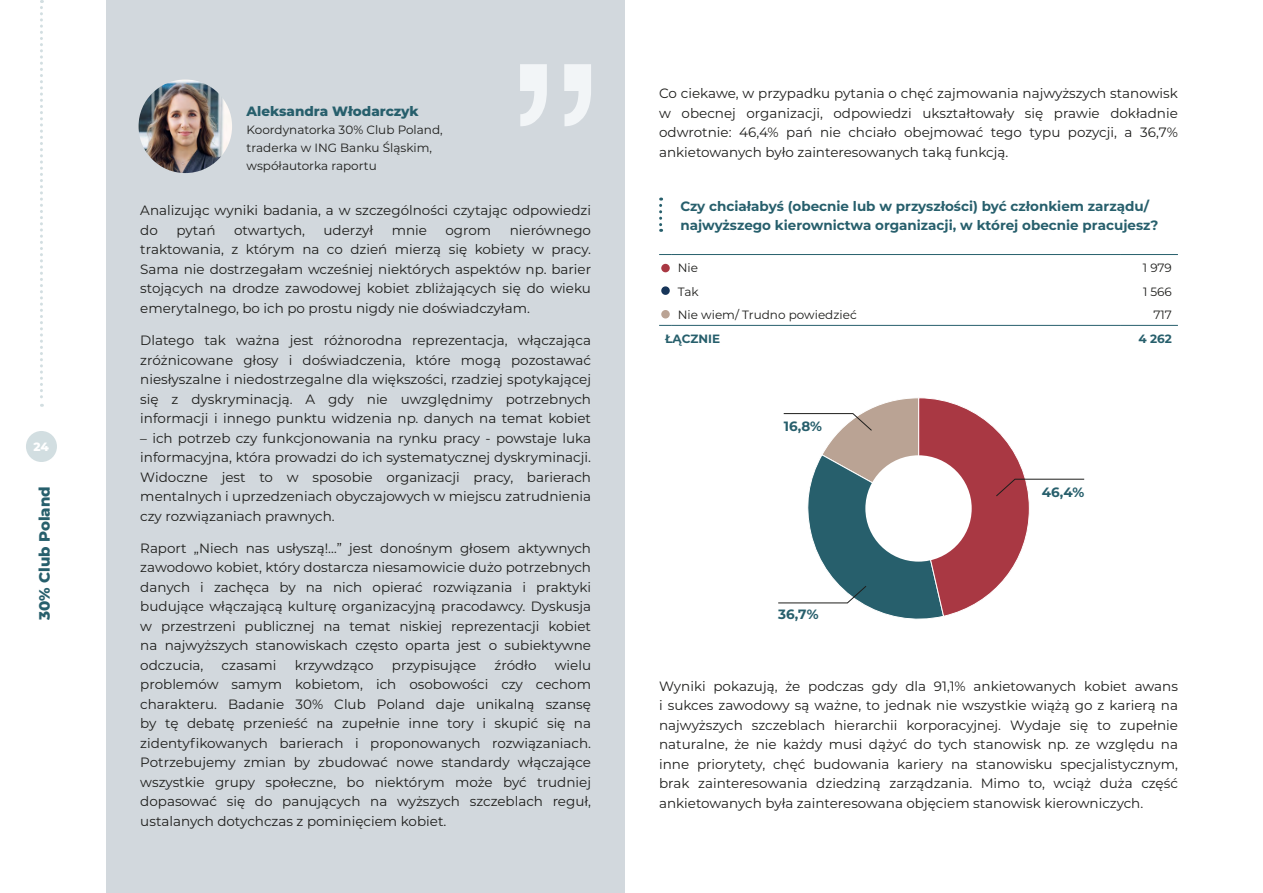
<style>
.page{position:relative;width:1263px;height:893px;background:#fff}
.page>*{position:absolute;margin:0;border:0;box-sizing:border-box;transform-origin:0 0}
.t1{font:800 15px "Montserrat";color:#275f6c}
.t2{font:13.5px/19.5px "Montserrat";color:#1d1d1b;text-align:justify}
.t3{font:700 13.5px/19.5px "Montserrat";color:#275f6c}
.t4{font:800 13.5px "Montserrat";color:#275f6c}
.t5{font:12px/18px "Montserrat";color:#1d1d1b}
.t6{font:700 12px "Montserrat";color:#275f6c}
.t7{font:800 12px "Montserrat";color:#fff}
</style>
<div class="page">
<div style="left:106px;top:0;width:519px;height:893px;background:#d2d8dd"></div>
<hr style="left:1121px;top:325px;width:57px;height:1px;background:#275f6c">
<svg style="left:659px;top:325px;width:13px;height:1px"></svg>
<hr style="left:672px;top:325px;width:449px;height:1px;background:#275f6c">
<svg style="left:659px;top:254px;width:13px;height:1px"></svg>
<hr style="left:672px;top:254px;width:449px;height:1px;background:#275f6c">
<hr style="left:1121px;top:254px;width:57px;height:1px;background:#275f6c">
<div style="left:661px;top:264px;width:9px;height:8px;background:#a93843;border-radius:50%"></div>
<div style="left:661px;top:286px;width:9px;height:9px;background:#173559;border-radius:50%"></div>
<div style="left:661px;top:310px;width:9px;height:8px;background:#baa394;border-radius:50%"></div>
<svg style="left:659px;top:198px;width:3px;height:34px"></svg>
<svg style="left:778px;top:397px;width:306px;height:223px"></svg>
<img style="left:139px;top:80px;width:93px;height:93px;border-radius:47px">
<svg style="left:520px;top:64px;width:71px;height:62px"></svg>
<div style="left:26px;top:431px;width:31px;height:31px;background:#d2dee1;border-radius:50%"></div>
<svg style="left:40px;top:0;width:3px;height:407px"></svg>
<p class="t7" style="left:33px;top:438px;width:17px">24</p>
<p class="t1" style="left:33px;top:620px;width:136px;rotate:-90deg">30% Club Poland</p>
<p class="t4" style="left:247px;top:101px;width:174px">Aleksandra Włodarczyk</p>
<p class="t5" style="left:247px;top:120px;width:198px">Koordynatorka 30% Club Poland, traderka w ING Banku Śląskim, współautorka raportu</p>
<p class="t2" style="left:140px;top:200px;width:452px">Analizując wyniki badania, a w szczególności czytając odpowiedzi do</p>
<p class="t2" style="left:140px;top:220px;width:452px;text-indent:369px">nierównego traktowania, z którym na co dzień mierzą się kobiety w pracy.<br>Sama nie dostrzegałam wcześniej niektórych aspektów np. barier stojących na drodze zawodowej kobiet zbliżających się do wieku emerytalnego, bo ich po prostu nigdy nie doświadczyłam.</p>
<p class="t2" style="left:140px;top:330px;width:452px">Dlatego tak ważna jest różnorodna reprezentacja, włączająca zróżnicowane głosy i doświadczenia, które mogą pozostawać niesłyszalne i niedostrzegalne dla większości, rzadziej spotykającej się z dyskryminacją. A gdy nie uwzględnimy potrzebnych informacji i innego punktu widzenia np. danych na temat kobiet</p>
<p class="t2" style="left:140px;top:428px;width:452px">– ich potrzeb czy funkcjonowania na rynku pracy - powstaje luka informacyjna, która prowadzi do ich systematycznej dyskryminacji.<br>Widoczne jest to w sposobie organizacji pracy, barierach mentalnych i uprzedzeniach obyczajowych w miejscu zatrudnienia czy rozwiązaniach prawnych.</p>
<p class="t2" style="left:140px;top:538px;width:452px">Raport „Niech nas usłyszą!…” jest donośnym głosem aktywnych zawodowo kobiet, który dostarcza niesamowicie dużo potrzebnych danych i zachęca by na nich opierać rozwiązania i praktyki budujące włączającą kulturę organizacyjną pracodawcy. Dyskusja w przestrzeni publicznej na temat niskiej reprezentacji kobiet na najwyższych stanowiskach często oparta jest o subiektywne odczucia,</p>
<p class="t2" style="left:176px;top:220px;width:41px">pytań</p>
<p class="t2" style="left:234px;top:220px;width:72px">otwartych,</p>
<p class="t2" style="left:324px;top:220px;width:51px">uderzył</p>
<p class="t2" style="left:392px;top:220px;width:37px">mnie</p>
<p class="t2" style="left:445px;top:220px;width:47px">ogrom</p>
<p class="t2" style="left:140px;top:655px;width:452px;text-indent:414px">wielu problemów samym kobietom, ich osobowości czy cechom charakteru. Badanie 30% Club Poland daje unikalną szansę by tę debatę przenieść na zupełnie inne tory i skupić się na zidentyfikowanych barierach i proponowanych rozwiązaniach.<br>Potrzebujemy zmian by zbudować nowe standardy włączające wszystkie grupy społeczne, bo niektórym może być trudniej dopasować się do panujących na wyższych szczeblach reguł, ustalanych dotychczas z pominięciem kobiet.</p>
<p class="t2" style="left:222px;top:655px;width:56px">czasami</p>
<p class="t2" style="left:295px;top:655px;width:81px">krzywdząco</p>
<p class="t2" style="left:392px;top:655px;width:86px">przypisujące</p>
<p class="t2" style="left:495px;top:655px;width:43px">źródło</p>
<p class="t2" style="left:659px;top:83px;width:520px">Co ciekawe, w przypadku pytania o chęć zajmowania najwyższych stanowisk w obecnej organizacji, odpowiedzi ukształtowały się prawie dokładnie odwrotnie: 46,4% pań nie chciało obejmować tego typu pozycji, a 36,7% ankietowanych było zainteresowanych taką funkcją.</p>
<p class="t3" style="left:680px;top:196px;width:480px">Czy chciałabyś (obecnie lub w przyszłości) być członkiem zarządu/ najwyższego kierownictwa organizacji, w której obecnie pracujesz?</p>
<p class="t5" style="left:678px;top:258px;width:22px">Nie</p>
<p class="t5" style="left:1143px;top:258px;width:31px">1 979</p>
<p class="t5" style="left:678px;top:282px;width:22px">Tak</p>
<p class="t5" style="left:1143px;top:282px;width:30px">1 566</p>
<p class="t5" style="left:678px;top:306px;width:180px">Nie wiem/ Trudno powiedzieć</p>
<p class="t5" style="left:1153px;top:306px;width:20px">717</p>
<p class="t6" style="left:665px;top:330px;width:57px">ŁĄCZNIE</p>
<p class="t6" style="left:1138px;top:330px;width:35px">4 262</p>
<p class="t3" style="left:784px;top:416px;width:40px">16,8%</p>
<p class="t3" style="left:778px;top:604px;width:42px">36,7%</p>
<p class="t3" style="left:1042px;top:481px;width:44px">46,4%</p>
<p class="t2" style="left:659px;top:676px;width:520px">Wyniki pokazują, że podczas gdy dla 91,1% ankietowanych kobiet awans i sukces zawodowy są ważne, to jednak nie wszystkie wiążą go z karierą na najwyższych szczeblach hierarchii korporacyjnej. Wydaje się to zupełnie naturalne, że nie każdy musi dążyć do tych stanowisk np. ze względu na inne priorytety, chęć budowania kariery na stanowisku specjalistycznym, brak zainteresowania dziedziną zarządzania. Mimo to, wciąż duża część ankietowanych była zainteresowana objęciem stanowisk kierowniczych.</p>
</div>
